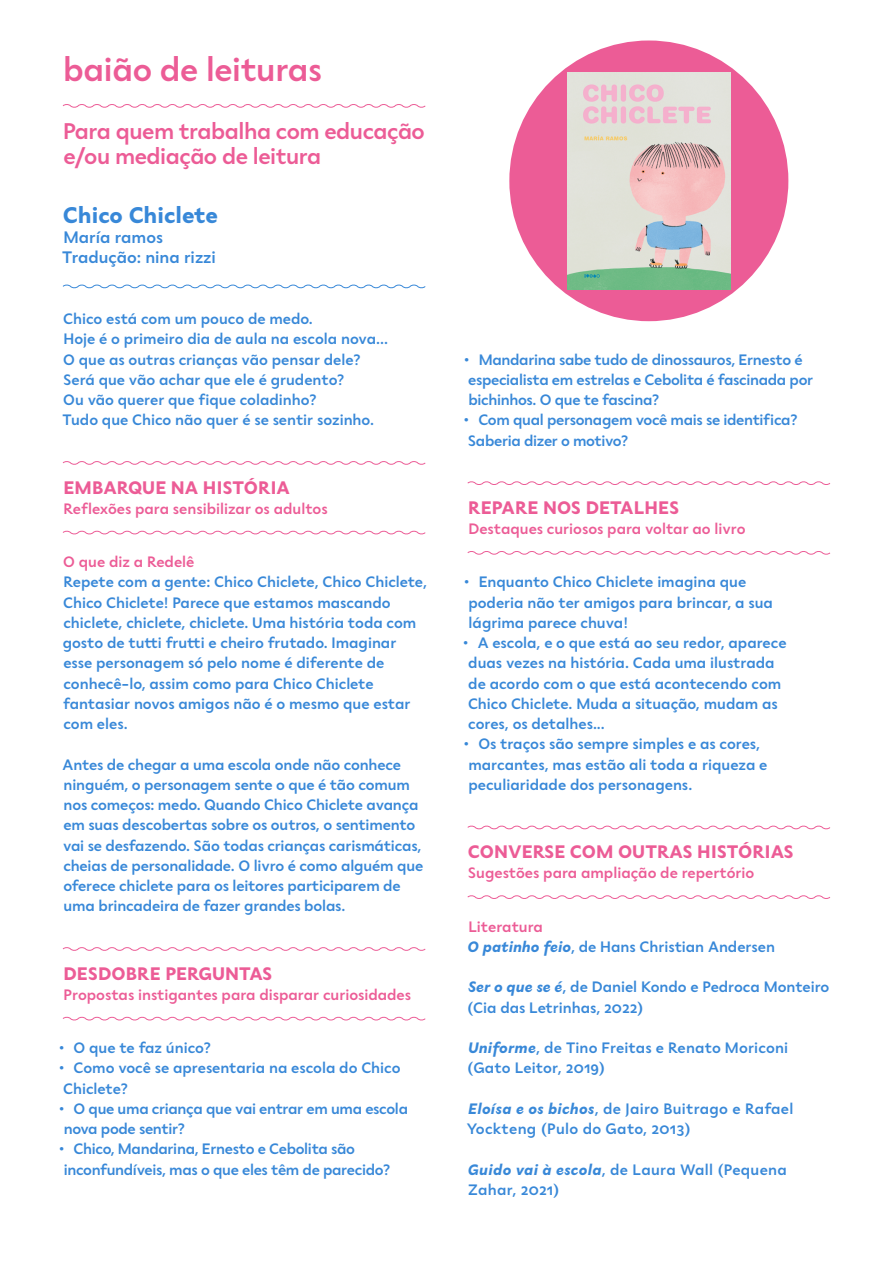
<style>
.page{position:relative;width:893px;height:1263px;background:#fff}
.page>*{position:absolute;margin:0;border:0;box-sizing:border-box;transform-origin:0 0}
.t1{font:500 33px "Seiva";letter-spacing:-.01em;color:#ec5c96}
.t2{font:500 22.5px/25.5px "Seiva";letter-spacing:-.02em;color:#ec5c96}
.t3{font:700 22.5px "Seiva";color:#3888d8}
.t4{font:700 18px "Seiva";color:#ec5c96}
.t5{font:500 16.5px/20.2px "Seiva";color:#3888d8}
.t6{font:500 15px/20.2px "Seiva";color:#3888d8}
.t7{font:500 15px/20.2px "Seiva";letter-spacing:-.02em;color:#3888d8}
.t8{font:500 15px "Seiva";color:#ec5c96}
.t9{font:500 15px/20.2px "Seiva";letter-spacing:.02em;color:#3888d8}
.s1{color:#ec5c96}
.s2{font-weight:700;font-style:italic}
</style>
<div class="page">
<svg style="left:62px;top:104px;width:364px;height:4px"></svg>
<svg style="left:62px;top:284px;width:364px;height:5px"></svg>
<svg style="left:62px;top:461px;width:364px;height:4px"></svg>
<svg style="left:62px;top:530px;width:364px;height:5px"></svg>
<svg style="left:62px;top:947px;width:364px;height:4px"></svg>
<svg style="left:62px;top:1016px;width:364px;height:5px"></svg>
<svg style="left:467px;top:481px;width:364px;height:4px"></svg>
<svg style="left:467px;top:551px;width:364px;height:4px"></svg>
<svg style="left:467px;top:825px;width:364px;height:5px"></svg>
<svg style="left:467px;top:895px;width:364px;height:4px"></svg>
<div style="left:509px;top:40px;width:279px;height:281px;background:#ec5c96;border-radius:50%"></div>
<img style="left:568px;top:72px;width:162px;height:218px">
<h1 class="t1" style="left:63px;top:49px;width:260px">baião de leituras</h1>
<h2 class="t2" style="left:63px;top:118px;width:363px">Para quem trabalha com educação e/ou mediação de leitura</h2>
<h2 class="t3" style="left:63px;top:201px;width:157px">Chico Chiclete</h2>
<p class="t5" style="left:62px;top:227px;width:155px">María ramos<br>Tradução: nina rizzi</p>
<p class="t6" style="left:62px;top:309px;width:327px">Chico está com um pouco de medo.<br>Hoje é o primeiro dia de aula na escola nova...<br>O que as outras crianças vão pensar dele?<br>Será que vão achar que ele é grudento?<br>Ou vão querer que fique coladinho?<br>Tudo que Chico não quer é se sentir sozinho.</p>
<p class="t4" style="left:63px;top:476px;width:228px">EMBARQUE NA HISTÓRIA</p>
<p class="t8" style="left:64px;top:499px;width:266px">Reflexões para sensibilizar os adultos</p>
<p class="t8" style="left:63px;top:552px;width:133px">O que diz a Redelê</p>
<p class="t6" style="left:63px;top:572px;width:366px">Repete com a gente: Chico Chiclete, Chico Chiclete, Chico Chiclete! Parece que estamos mascando chiclete, chiclete, chiclete. Uma história toda com gosto de tutti frutti e cheiro frutado. Imaginar esse personagem só pelo nome é diferente de conhecê-lo, assim como para Chico Chiclete fantasiar novos amigos não é o mesmo que estar com eles.</p>
<p class="t6" style="left:63px;top:754px;width:362px">Antes de chegar a uma escola onde não conhece ninguém, o personagem sente o que é tão comum nos começos: medo. Quando Chico Chiclete avança em suas descobertas sobre os outros, o sentimento vai se desfazendo. São todas crianças carismáticas, cheias de personalidade. O livro é como alguém que oferece chiclete para os leitores participarem de uma brincadeira de fazer grandes bolas.</p>
<p class="t4" style="left:63px;top:962px;width:210px">DESDOBRE PERGUNTAS</p>
<p class="t8" style="left:64px;top:985px;width:349px">Propostas instigantes para disparar curiosidades</p>
<p class="t6" style="left:58px;top:1038px;width:154px">• O que te faz único?</p>
<p class="t6" style="left:63px;top:1058px;width:339px;text-indent:-5px">• Como você se apresentaria na escola do Chico<br>Chiclete?</p>
<p class="t7" style="left:64px;top:1098px;width:346px;text-indent:-5px">• O que uma criança que vai entrar em uma escola nova pode sentir?</p>
<p class="t7" style="left:64px;top:1139px;width:328px;text-indent:-5px">• Chico, Mandarina, Ernesto e Cebolita são inconfundíveis, mas o que eles têm de parecido?</p>
<p class="t7" style="left:468px;top:349px;width:346px;text-indent:-5px">• Mandarina sabe tudo de dinossauros, Ernesto é especialista em estrelas e Cebolita é fascinada por bichinhos. O que te fascina?</p>
<p class="t7" style="left:468px;top:410px;width:331px;text-indent:-5px">• Com qual personagem você mais se identifica?<br>Saberia dizer o motivo?</p>
<p class="t4" style="left:468px;top:496px;width:213px">REPARE NOS DETALHES</p>
<p class="t8" style="left:468px;top:519px;width:279px">Destaques curiosos para voltar ao livro</p>
<p class="t6" style="left:468px;top:572px;width:306px;text-indent:-5px">• Enquanto Chico Chiclete imagina que poderia não ter amigos para brincar, a sua lágrima parece chuva!</p>
<p class="t6" style="left:468px;top:633px;width:320px;text-indent:-6px">• A escola, e o que está ao seu redor, aparece duas vezes na história. Cada uma ilustrada de acordo com o que está acontecendo com Chico Chiclete. Muda a situação, mudam as cores, os detalhes...</p>
<p class="t6" style="left:468px;top:734px;width:301px;text-indent:-5px">• Os traços são sempre simples e as cores, marcantes, mas estão ali toda a riqueza e peculiaridade dos personagens.</p>
<p class="t4" style="left:468px;top:840px;width:327px">CONVERSE COM OUTRAS HISTÓRIAS</p>
<p class="t8" style="left:468px;top:864px;width:288px">Sugestões para ampliação de repertório</p>
<p class="t6" style="left:468px;top:916px;width:309px"><span class="s1">Literatura<br></span><span class="s2">O patinho feio</span>, de Hans Christian Andersen</p>
<p class="t6" style="left:467px;top:977px;width:364px"><span class="s2">Ser o que se é</span>, de Daniel Kondo e Pedroca Monteiro (Cia das Letrinhas, 2022)</p>
<p class="t6" style="left:467px;top:1038px;width:322px"><span class="s2">Uniforme</span>, de Tino Freitas e Renato Moriconi (Gato Leitor, 2019)</p>
<p class="t9" style="left:467px;top:1098px;width:328px"><span class="s2">Eloísa e os bichos</span>, de Jairo Buitrago e Rafael<br>Yockteng (Pulo do Gato, 2013)</p>
<p class="t9" style="left:468px;top:1159px;width:321px"><span class="s2">Guido vai à escola</span>, de Laura Wall (Pequena<br>Zahar, 2021)</p>
</div>
